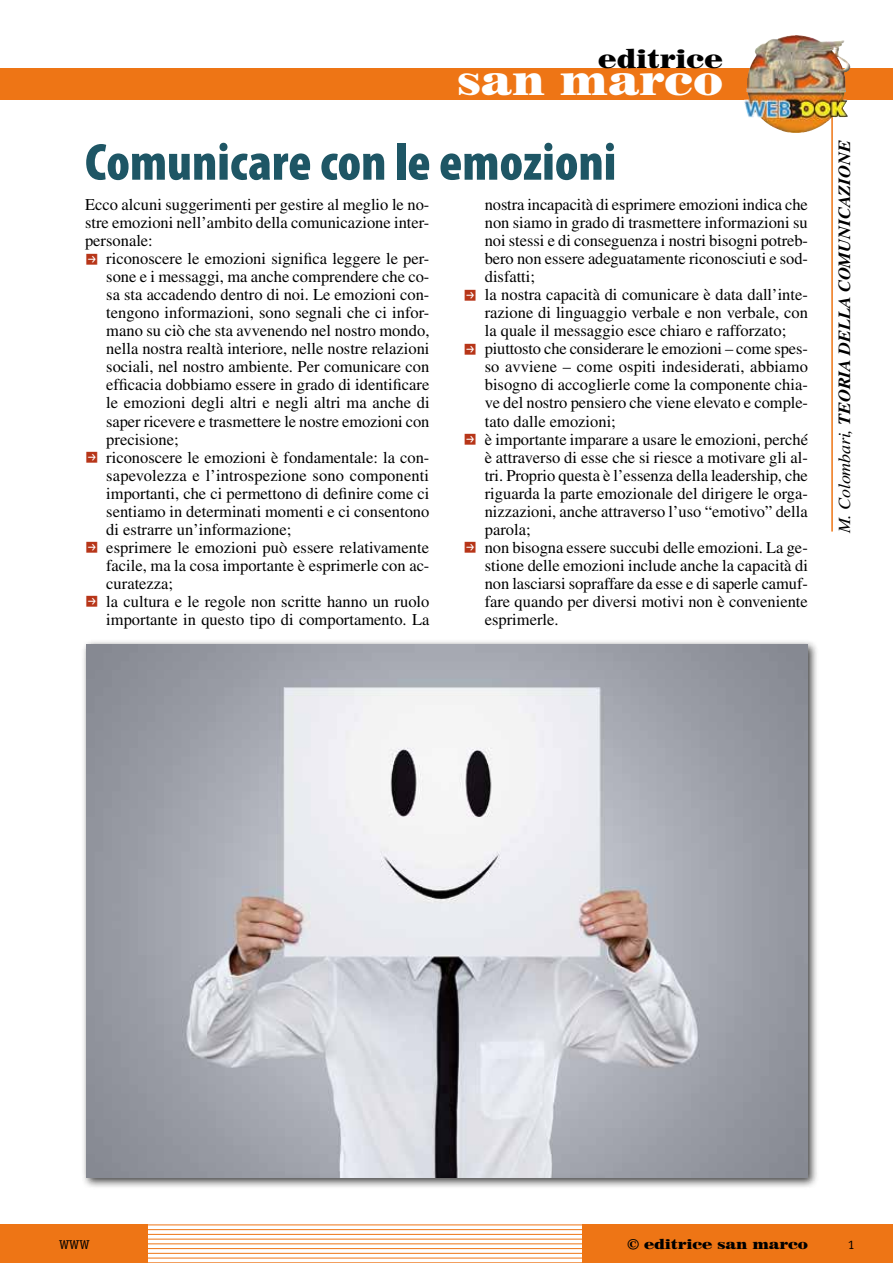
<style>
.page{position:relative;width:893px;height:1263px;background:#fff}
.page>*{position:absolute;margin:0;border:0;box-sizing:border-box;transform-origin:0 0}
._00_tit__www{font:900 condensed 52.5px "Myriad Pro";color:#1e5665}
.t1{font:900 43.5px "Century 725 BT";color:#fff}
.t2{font:900 27px "Century 725 BT";color:#000}
.t3{font:italic 700 17.1px "Times LT Std";letter-spacing:-.015em;color:#000;scale:1.05 1}
._01_testo_cappello{font:16.5px/18px "Times LT Std";color:#000;text-align:justify}
._01_testo{font:16.5px/18px "Times LT Std";color:#000;text-align:justify}
.t4{font:900 14.25px "Century 725 BT";letter-spacing:-.01em;color:#000;scale:1.05 1}
._00_n__sezione{font:12.9px "Officina Serif Std";color:#000;scale:1.05 1}
._00_n__pagina{font:12.9px "Officina Serif Std";color:#000;scale:1.05 1}
.s1{font-weight:400}
</style>
<div class="page">
<div style="left:0;top:1225px;width:147px;height:38px;background:#ee7515"></div>
<div style="left:583px;top:1225px;width:310px;height:38px;background:#ee7515"></div>
<hr style="left:145px;top:1224px;width:442px;height:1px;background:#ee7515">
<hr style="left:145px;top:1229px;width:442px;height:1px;background:#ee7515">
<hr style="left:145px;top:1234px;width:442px;height:1px;background:#ee7515">
<hr style="left:145px;top:1239px;width:442px;height:1px;background:#ee7515">
<hr style="left:145px;top:1243px;width:442px;height:1px;background:#ee7515">
<hr style="left:145px;top:1248px;width:442px;height:1px;background:#ee7515">
<hr style="left:145px;top:1253px;width:442px;height:1px;background:#ee7515">
<hr style="left:145px;top:1258px;width:442px;height:1px;background:#ee7515">
<hr style="left:145px;top:1262px;width:442px;height:1px;background:#ee7515">
<hr style="left:831px;top:113px;width:2px;height:418px;background:#ee7515">
<div style="left:0;top:68px;width:893px;height:32px;background:#ee7515"></div>
<img style="left:744px;top:35px;width:55px;height:98px">
<div style="left:81px;top:639px;width:738px;height:550px;background:#000;opacity:.75"></div>
<img style="left:87px;top:644px;width:721px;height:534px">
<h3 class="t2" style="left:598px;top:42px;width:126px">editrice</h3>
<h2 class="t1" style="left:456px;top:53px;width:268px">san marco</h2>
<p class="_00_tit__www" style="left:85px;top:133px;width:533px">Comunicare con le emozioni</p>
<p class="_01_testo" style="left:85px;top:196px;width:346px">Ecco alcuni suggerimenti per gestire al meglio le no&shy;stre emozioni nell’ambito della comunicazione inter&shy;personale:</p>
<p class="_01_testo_cappello" style="left:106px;top:250px;width:325px;text-indent:-21px"><sub>P</sub> riconoscere le emozioni significa leggere le per&shy;sone e i messaggi, ma anche comprendere che co&shy;sa sta accadendo dentro di noi. Le emozioni con&shy;tengono informazioni, sono segnali che ci infor&shy;mano su ciò che sta avvenendo nel nostro mondo, nella nostra realtà interiore, nelle nostre relazioni sociali, nel nostro ambiente. Per comunicare con efficacia dobbiamo essere in grado di identificare le emozioni degli altri e negli altri ma anche di saper ricevere e trasmettere le nostre emozioni con precisione;</p>
<p class="_01_testo_cappello" style="left:106px;top:448px;width:325px;text-indent:-21px"><sub>P</sub> riconoscere le emozioni è fondamentale: la con&shy;sapevolezza e l’introspezione sono componenti importanti, che ci permettono di definire come ci sentiamo in determinati momenti e ci consentono di estrarre un’informazione;</p>
<p class="_01_testo_cappello" style="left:106px;top:538px;width:325px;text-indent:-21px"><sub>P</sub> esprimere le emozioni può essere relativamente facile, ma la cosa importante è esprimerle con ac&shy;curatezza;</p>
<p class="_01_testo_cappello" style="left:85px;top:592px;width:346px;text-align:right"><sub>P</sub> la cultura e le regole non scritte hanno un ruolo importante in questo tipo di comportamento. La</p>
<p class="_01_testo_cappello" style="left:485px;top:196px;width:325px">nostra incapacità di esprimere emozioni indica che non siamo in grado di trasmettere informazioni su noi stessi e di conseguenza i nostri bisogni potreb&shy;bero non essere adeguatamente riconosciuti e sod&shy;disfatti;</p>
<p class="_01_testo_cappello" style="left:485px;top:286px;width:325px;text-indent:-21px"><sub>P</sub> la nostra capacità di comunicare è data dall’inte&shy;razione di linguaggio verbale e non verbale, con la quale il messaggio esce chiaro e rafforzato;</p>
<p class="_01_testo_cappello" style="left:485px;top:340px;width:325px;text-indent:-21px"><sub>P</sub> piuttosto che considerare le emozioni – come spes&shy;so avviene – come ospiti indesiderati, abbiamo bisogno di accoglierle come la componente chia&shy;ve del nostro pensiero che viene elevato e comple&shy;tato dalle emozioni;</p>
<p class="_01_testo_cappello" style="left:485px;top:430px;width:325px;text-indent:-21px"><sub>P</sub> è importante imparare a usare le emozioni, perché è attraverso di esse che si riesce a motivare gli al&shy;tri. Proprio questa è l’essenza della leadership, che riguarda la parte emozionale del dirigere le orga&shy;nizzazioni, anche attraverso l’uso “emotivo” della parola;</p>
<p class="_01_testo_cappello" style="left:485px;top:538px;width:325px;text-indent:-21px"><sub>P</sub> non bisogna essere succubi delle emozioni. La ge&shy;stione delle emozioni include anche la capacità di non lasciarsi sopraffare da esse e di saperle camuf&shy;fare quando per diversi motivi non è conveniente esprimerle.</p>
<p class="t3" style="left:834px;top:533px;width:376px;rotate:-90deg"><span class="s1">M. Colombari,</span> TEORIA DELLA COMUNICAZIONE</p>
<p class="t4" style="left:627px;top:1235px;width:174px">© editrice san marco</p>
<p class="_00_n__sezione" style="left:59px;top:1237px;width:31px">WWW</p>
<p class="_00_n__pagina" style="left:848px;top:1237px;width:8px">1</p>
</div>
